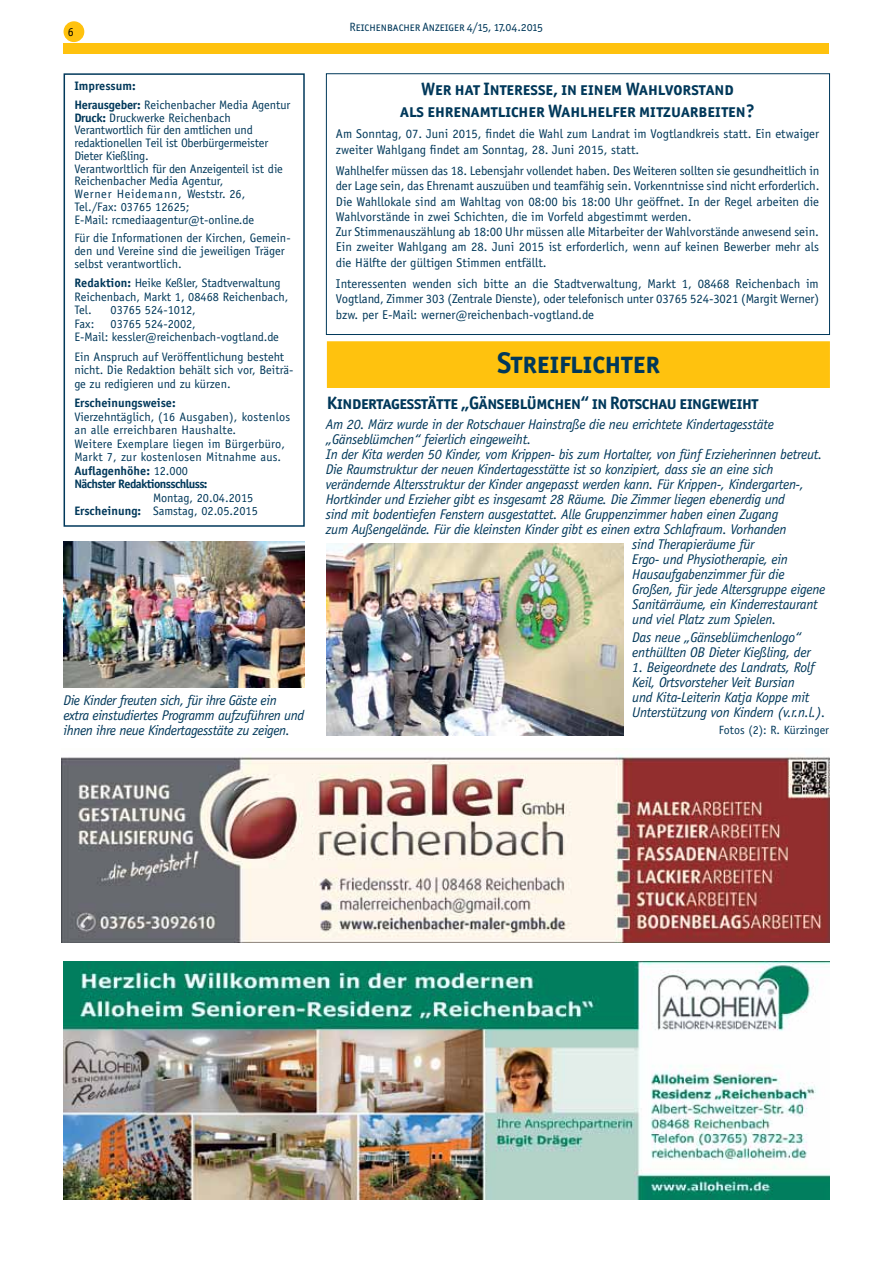
<style>
.page{position:relative;width:893px;height:1263px;background:#fff}
.page>*{position:absolute;margin:0;border:0;box-sizing:border-box;transform-origin:0 0}
.t1{font:30px "Officina San ITC Bold SC";color:#00385a}
.t2{font:18px/21.6px "Officina San ITC Bold SC";color:#00385a;text-align:center}
.t3{font:18px "Officina San ITC Bold SC";letter-spacing:-.02em;color:#00385a}
.t4{font:italic 14.1px/15px "Officina Sans";letter-spacing:-.02em;color:#00385a}
.t5{font:12.75px/15.3px "Officina Sans";letter-spacing:-.005em;color:#00385a}
.t6{font:12.3px/13.5px "Officina Sans";color:#00385a}
.t7{font:12.3px/12.8px "Officina Sans";letter-spacing:-.02em;color:#00385a}
.t8{font:12.3px/13.5px "Officina Sans";letter-spacing:.02em;color:#00385a}
.t9{font:700 12.3px "Officina Sans";color:#00385a}
.t10{font:12px "Officina San ITC Book SC";color:#00385a}
.t11{font:12px "Officina Sans";color:#00385a}
.t12{font:12px "Officina Sans";color:#000}
.s1{font-weight:700}
</style>
<div class="page">
<div style="left:64px;top:22px;width:20px;height:19px;background:#ffc20e;border-radius:50%"></div>
<div style="left:64px;top:21px;width:20px;height:21px;border:2px solid #ffc20e;border-radius:50%"></div>
<div style="left:64px;top:44px;width:765px;height:10px;background:#ffc20e"></div>
<div style="left:64px;top:73px;width:241px;height:454px;border:2px solid #00385a"></div>
<div style="left:326px;top:73px;width:504px;height:262px;border:1px solid #00385a"></div>
<div style="left:327px;top:341px;width:503px;height:47px;background:#ffc20e;border:2px solid #ffc20e"></div>
<img style="left:326px;top:543px;width:298px;height:193px">
<img style="left:64px;top:541px;width:241px;height:147px">
<img style="left:61px;top:755px;width:768px;height:188px">
<img style="left:64px;top:961px;width:765px;height:238px">
<p class="t12" style="left:68px;top:25px;width:7px">6</p>
<p class="t6" style="left:74px;top:77px;width:218px;line-height:18.8px"><span class="s1">Impressum:<br>Herausgeber:</span> Reichenbacher Media Agentur</p>
<p class="t7" style="left:74px;top:111px;width:210px"><span class="s1">Druck:</span> Druckwerke Reichenbach Verantwortlich für den amtlichen und redaktionellen Teil ist Oberbürgermeister Dieter Kießling.<br>Verantworltlich für den Anzeigenteil ist die Reichenbacher Media Agentur,<br>Werner Heidemann, Weststr. 26, Tel./Fax: 03765 12625;<br>E-Mail: rcmediaagentur@t-online.de</p>
<p class="t6" style="left:74px;top:232px;width:218px;line-height:12.8px">Für die Informationen der Kirchen, Gemein&shy;den und Vereine sind die jeweiligen Träger selbst verantwortlich.</p>
<p class="t6" style="left:74px;top:276px;width:216px"><span class="s1">Redaktion:</span> Heike Keßler, Stadtverwaltung<br>Reichenbach, Markt 1, 08468 Reichenbach,<br>Tel.</p>
<p class="t6" style="left:111px;top:303px;width:87px">03765 524-1012,</p>
<p class="t6" style="left:74px;top:317px;width:22px">Fax:</p>
<p class="t6" style="left:74px;top:317px;width:206px;text-indent:36px">03765 524-2002,<br>E-Mail: kessler@reichenbach-vogtland.de</p>
<p class="t6" style="left:74px;top:350px;width:221px">Ein Anspruch auf Veröffentlichung besteht nicht. Die Redaktion behält sich vor, Beiträ&shy;ge zu redigieren und zu kürzen.</p>
<p class="t9" style="left:74px;top:396px;width:103px">Erscheinungsweise:</p>
<p class="t8" style="left:74px;top:410px;width:217px">Vierzehntäglich, (16 Ausgaben), kostenlos an alle erreichbaren Haushalte.<br>Weitere Exemplare liegen im Bürgerbüro, Markt 7, zur kostenlosen Mitnahme aus.<br><span class="s1">Auflagenhöhe:</span> 12.000<br><span class="s1">Nächster Redaktionsschluss:</span></p>
<p class="t6" style="left:74px;top:491px;width:185px;text-indent:79px">Montag, 20.04.2015<br><span class="s1">Erscheinung:</span> Samstag, 02.05.2015</p>
<p class="t4" style="left:64px;top:693px;width:242px">Die Kinder freuten sich, für ihre Gäste ein extra einstudiertes Programm aufzuführen und ihnen ihre neue Kindertagesstäte zu zeigen.</p>
<p class="t10" style="left:349px;top:20px;width:195px">Reichenbacher Anzeiger 4/15, 17.04.2015</p>
<p class="t2" style="left:400px;top:78px;width:356px">Wer hat Interesse, in einem Wahlvorstand<br>als ehrenamtlicher Wahlhelfer mitzuarbeiten?</p>
<p class="t5" style="left:336px;top:126px;width:485px">Am Sonntag, 07. Juni 2015, findet die Wahl zum Landrat im Vogtlandkreis statt. Ein etwaiger zweiter Wahlgang findet am Sonntag, 28. Juni 2015, statt.</p>
<p class="t5" style="left:336px;top:163px;width:485px">Wahlhelfer müssen das 18. Lebensjahr vollendet haben. Des Weiteren sollten sie gesundheitlich in der Lage sein, das Ehrenamt auszuüben und teamfähig sein. Vorkenntnisse sind nicht erforderlich.<br>Die Wahllokale sind am Wahltag von 08:00 bis 18:00 Uhr geöffnet. In der Regel arbeiten die Wahlvorstände in zwei Schichten, die im Vorfeld abgestimmt werden.<br>Zur Stimmenauszählung ab 18:00 Uhr müssen alle Mitarbeiter der Wahlvorstände anwesend sein.<br>Ein zweiter Wahlgang am 28. Juni 2015 ist erforderlich, wenn auf keinen Bewerber mehr als die Hälfte der gültigen Stimmen entfällt.</p>
<p class="t5" style="left:336px;top:276px;width:485px;text-align:justify">Interessenten wenden sich bitte an die Stadtverwaltung, Markt 1, 08468 Reichenbach im Vogtland, Zimmer 303 (Zentrale Dienste), oder telefonisch unter 03765 524-3021 (Margit Werner) bzw. per E-Mail: werner@reichenbach-vogtland.de</p>
<h1 class="t1" style="left:497px;top:344px;width:164px">Streiflichter</h1>
<p class="t3" style="left:327px;top:391px;width:433px">Kindertagesstätte „Gänseblümchen“ in Rotschau eingeweiht</p>
<p class="t4" style="left:326px;top:416px;width:450px">Am 20. März wurde in der Rotschauer Hainstraße die neu errichtete Kindertagesstäte</p>
<p class="t4" style="left:326px;top:431px;width:207px">„Gänseblümchen“ feierlich eingeweiht.</p>
<p class="t4" style="left:326px;top:446px;width:498px">In der Kita werden 50 Kinder, vom Krippen- bis zum Hortalter, von fünf Erzieherinnen betreut.</p>
<p class="t4" style="left:326px;top:461px;width:449px">Die Raumstruktur der neuen Kindertagesstätte ist so konzipiert, dass sie an eine sich</p>
<p class="t4" style="left:326px;top:476px;width:480px">verändernde Altersstruktur der Kinder angepasst werden kann. Für Krippen-, Kindergarten-,</p>
<p class="t4" style="left:326px;top:491px;width:461px">Hortkinder und Erzieher gibt es insgesamt 28 Räume. Die Zimmer liegen ebenerdig und</p>
<p class="t4" style="left:326px;top:506px;width:454px">sind mit bodentiefen Fenstern ausgestattet. Alle Gruppenzimmer haben einen Zugang</p>
<p class="t4" style="left:326px;top:521px;width:462px">zum Außengelände. Für die kleinsten Kinder gibt es einen extra Schlafraum. Vorhanden</p>
<p class="t4" style="left:632px;top:536px;width:124px">sind Therapieräume für</p>
<p class="t4" style="left:632px;top:551px;width:157px">Ergo- und Physiotherapie, ein</p>
<p class="t4" style="left:632px;top:566px;width:154px">Hausaufgabenzimmer für die</p>
<p class="t4" style="left:632px;top:581px;width:195px">Großen, für jede Altersgruppe eigene</p>
<p class="t4" style="left:632px;top:596px;width:187px">Sanitärräume, ein Kinderrestaurant</p>
<p class="t4" style="left:632px;top:611px;width:146px">und viel Platz zum Spielen.</p>
<p class="t4" style="left:632px;top:629px;width:180px">Das neue „Gänseblümchenlogo“ enthüllten OB Dieter Kießling, der</p>
<p class="t4" style="left:632px;top:659px;width:195px">1. Beigeordnete des Landrats, Rolf Keil, Ortsvorsteher Veit Bursian<br>und Kita-Leiterin Katja Koppe mit Unterstützung von Kindern (v.r.n.l.).</p>
<p class="t11" style="left:719px;top:723px;width:112px">Fotos (2): R. Kürzinger</p>
</div>
